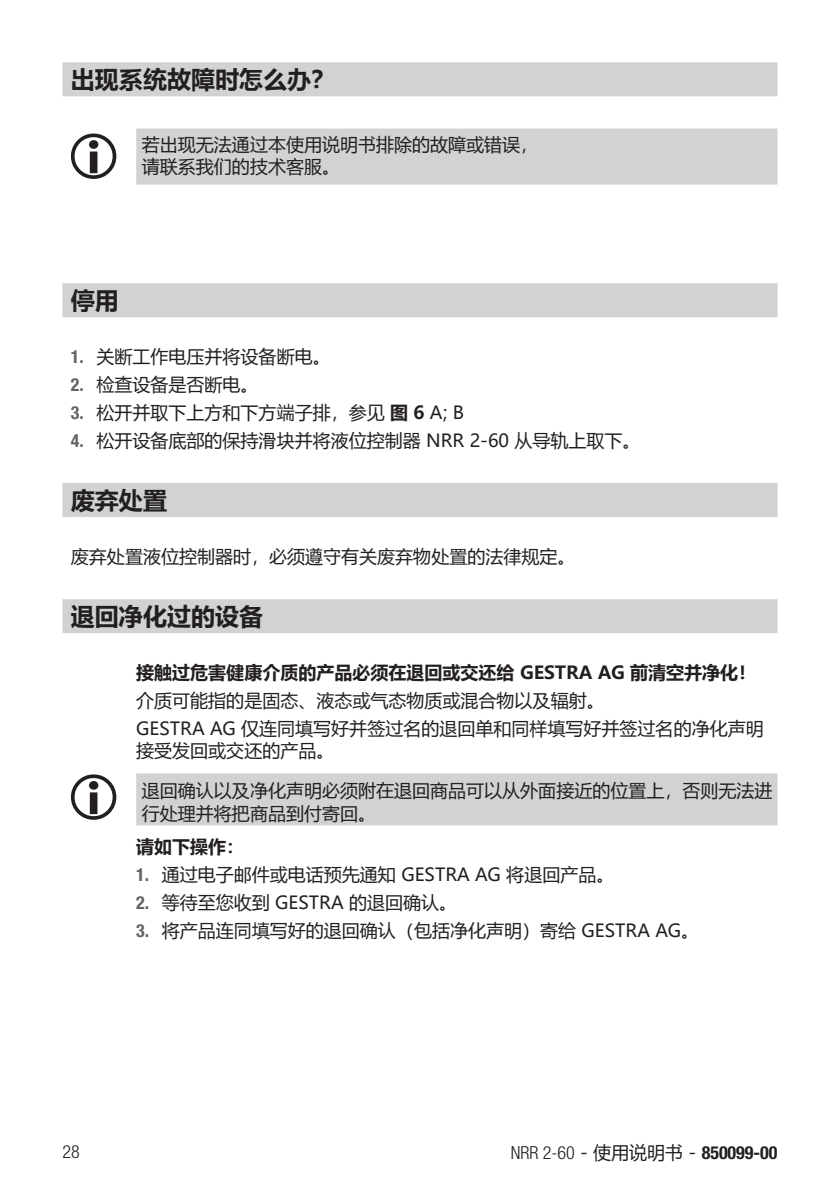
<style>
.page{position:relative;width:840px;height:1191px;background:#fff}
.page>*{position:absolute;margin:0;border:0;box-sizing:border-box;transform-origin:0 0}
.t1{font:700 24px "Microsoft Ya Hei";color:#231f20}
.t2{font:18px/22.4px "Microsoft Ya Hei";color:#231f20}
.t3{font:700 18px "Microsoft Ya Hei";color:#231f20}
.t4{font:700 condensed 18px "Helvetica Neue LT Pro";color:#231f20}
.t5{font:300 condensed 18px "Helvetica Neue LT Pro";color:#231f20}
.s1{font-family:"Helvetica Neue LT Pro";font-weight:700;font-stretch:condensed;color:#636366}
.s2{font-weight:700}
.s3{font-weight:300}
.s4{font-family:"Microsoft Ya Hei";font-weight:400;font-stretch:normal}
</style>
<div class="page">
<div style="left:62px;top:62px;width:715px;height:34px;background:#d1d2d4"></div>
<div style="left:136px;top:129px;width:641px;height:56px;background:#d1d2d4"></div>
<svg style="left:71px;top:134px;width:45px;height:45px"></svg>
<div style="left:62px;top:283px;width:715px;height:34px;background:#d1d2d4"></div>
<div style="left:62px;top:483px;width:715px;height:34px;background:#d1d2d4"></div>
<div style="left:62px;top:599px;width:715px;height:34px;background:#d1d2d4"></div>
<div style="left:136px;top:773px;width:641px;height:52px;background:#d1d2d4"></div>
<svg style="left:71px;top:774px;width:45px;height:45px"></svg>
<h1 class="t1" style="left:71px;top:62px;width:266px">出现系统故障时怎么办？</h1>
<p class="t2" style="left:142px;top:132px;width:397px">若出现无法通过本使用说明书排除的故障或错误，请联系我们的技术客服。</p>
<h1 class="t1" style="left:71px;top:283px;width:49px">停用</h1>
<p class="t2" style="left:71px;top:345px;width:261px"><span class="s1">1.</span> 关断工作电压并将设备断电。</p>
<p class="t2" style="left:71px;top:373px;width:189px"><span class="s1">2.</span> 检查设备是否断电。</p>
<p class="t2" style="left:71px;top:401px;width:394px"><span class="s1">3.</span> 松开并取下上方和下方端子排，参见 <span class="s2">图 6</span> A; B</p>
<p class="t2" style="left:71px;top:428px;width:571px"><span class="s1">4.</span> 松开设备底部的保持滑块并将液位控制器 NRR 2-60 从导轨上取下。</p>
<h1 class="t1" style="left:71px;top:483px;width:98px">废弃处置</h1>
<p class="t2" style="left:71px;top:545px;width:506px">废弃处置液位控制器时，必须遵守有关废弃物处置的法律规定。</p>
<h1 class="t1" style="left:71px;top:599px;width:194px">退回净化过的设备</h1>
<p class="t3" style="left:136px;top:660px;width:621px">接触过危害健康介质的产品必须在退回或交还给 GESTRA AG 前清空并净化！</p>
<p class="t2" style="left:136px;top:686px;width:628px;line-height:27.8px">介质可能指的是固态、液态或气态物质或混合物以及辐射。<br>GESTRA AG 仅连同填写好并签过名的退回单和同样填写好并签过名的净化声明</p>
<p class="t2" style="left:136px;top:738px;width:199px">接受发回或交还的产品。</p>
<p class="t2" style="left:142px;top:779px;width:631px">退回确认以及净化声明必须附在退回商品可以从外面接近的位置上，否则无法进行处理并将把商品到付寄回。</p>
<p class="t3" style="left:136px;top:834px;width:109px">请如下操作：</p>
<p class="t2" style="left:136px;top:862px;width:479px"><span class="s1">1.</span> 通过电子邮件或电话预先通知 GESTRA AG 将退回产品。</p>
<p class="t2" style="left:136px;top:890px;width:322px"><span class="s1">2.</span> 等待至您收到 GESTRA 的退回确认。</p>
<p class="t2" style="left:136px;top:918px;width:564px"><span class="s1">3.</span> 将产品连同填写好的退回确认（包括净化声明）寄给 GESTRA AG。</p>
<p class="t5" style="left:62px;top:1141px;width:19px">28</p>
<p class="t4" style="left:510px;top:1142px;width:268px"><span class="s3">NRR 2-60</span> <span class="s4">- 使用说明书 -</span> 850099-00</p>
</div>
